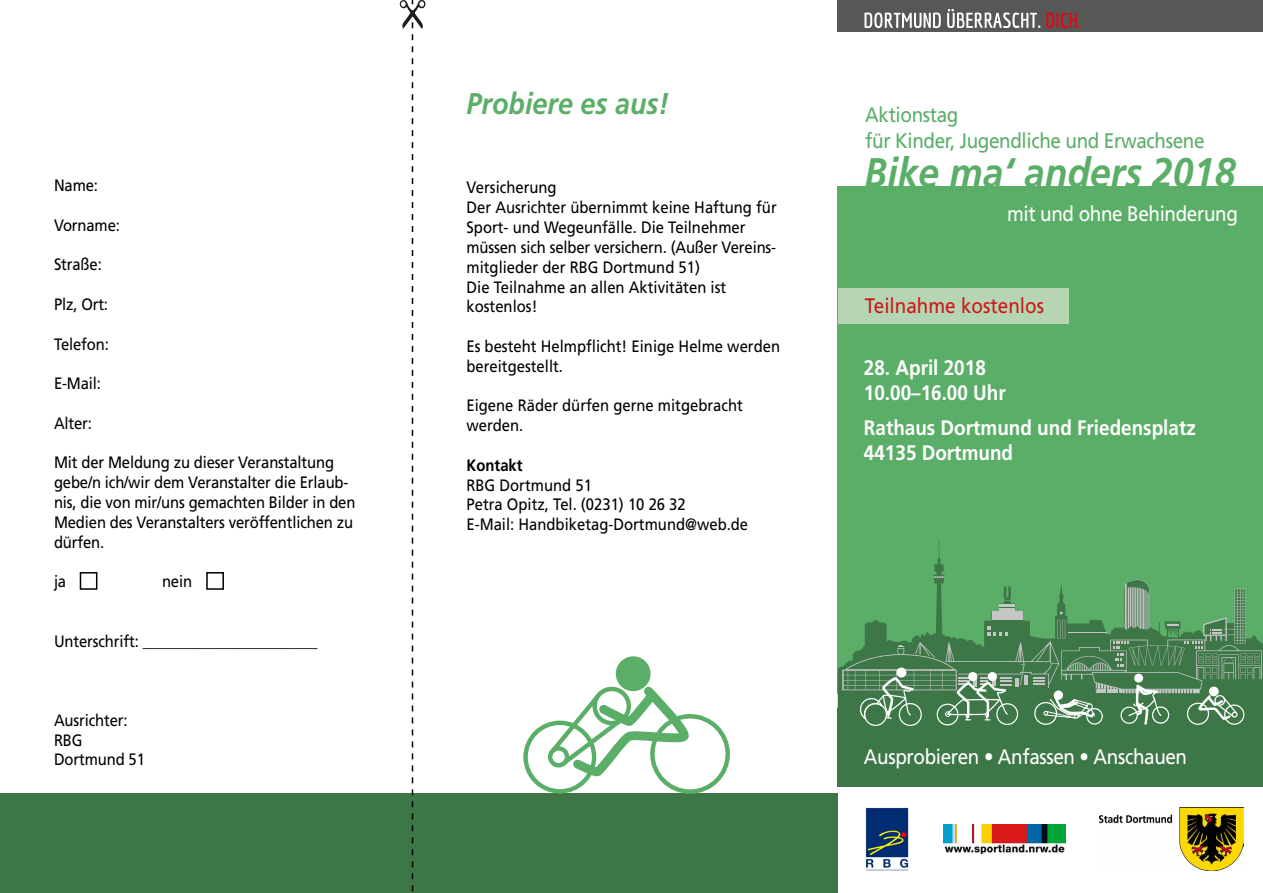
<style>
.page{position:relative;width:1263px;height:893px;background:#fff}
.page>*{position:absolute;margin:0;border:0;box-sizing:border-box;transform-origin:0 0}
.t1{font:italic 700 41.4px "Frutiger LT";color:#5bae68;scale:.9 1}
.t2{font:italic 700 30px "Frutiger LT";color:#5bae68;scale:.9 1}
.t3{font:700 21px/25.2px "Frutiger LT";color:#fff;scale:.9 1}
.t4{font:21px "Frutiger LT";letter-spacing:-.02em;color:#fff;scale:.9 1}
.t5{font:21px/25.2px "Frutiger LT";letter-spacing:-.02em;color:#5bae68;scale:.9 1}
.t6{font:21px "Frutiger LT";color:#cd171a;scale:.9 1}
.t7{font:16.5px/19.8px "Frutiger LT";color:#000;scale:.9 1}
.t8{font:700 16.5px "Frutiger LT";color:#000;scale:.9 1}
</style>
<div class="page">
<div style="left:838px;top:186px;width:425px;height:508px;background:#5bae68"></div>
<svg style="left:838px;top:539px;width:425px;height:169px"></svg>
<img style="left:1100px;top:807px;width:143px;height:64px">
<div style="left:80px;top:572px;width:17px;height:18px;border:2px solid #000"></div>
<div style="left:206px;top:572px;width:18px;height:18px;border:2px solid #000"></div>
<div style="left:838px;top:708px;width:425px;height:79px;background:#3d7747"></div>
<svg style="left:842px;top:576px;width:420px;height:150px"></svg>
<div style="left:0;top:793px;width:838px;height:100px;background:#3d7747"></div>
<div style="left:616px;top:656px;width:35px;height:35px;background:#5bae68;border-radius:50%"></div>
<svg style="left:547px;top:682px;width:141px;height:99px"></svg>
<div style="left:548px;top:746px;width:21px;height:21px;border:4px solid #5bae68;border-radius:50%"></div>
<div style="left:523px;top:721px;width:73px;height:72px;border:4px solid #5bae68;border-radius:50%"></div>
<div style="left:650px;top:714px;width:80px;height:80px;border:4px solid #5bae68;border-radius:50%"></div>
<img style="left:865px;top:807px;width:43px;height:64px">
<svg style="left:400px;top:0;width:25px;height:891px"></svg>
<div style="left:838px;top:288px;width:230px;height:36px;background:#b6d5b2"></div>
<div style="left:838px;top:0;width:425px;height:32px;background:#575756"></div>
<svg style="left:1046px;top:13px;width:35px;height:15px"></svg>
<svg style="left:864px;top:9px;width:176px;height:19px"></svg>
<img style="left:943px;top:825px;width:122px;height:28px">
<p class="t7" style="left:54px;top:176px;width:50px">Name:</p>
<p class="t7" style="left:54px;top:215px;width:75px">Vorname:</p>
<p class="t7" style="left:54px;top:255px;width:55px">Straße:</p>
<p class="t7" style="left:54px;top:294px;width:62px">Plz, Ort:</p>
<p class="t7" style="left:54px;top:334px;width:62px">Telefon:</p>
<p class="t7" style="left:54px;top:374px;width:54px">E-Mail:</p>
<p class="t7" style="left:54px;top:413px;width:44px">Alter:</p>
<p class="t7" style="left:54px;top:453px;width:336px">Mit der Meldung zu dieser Veranstaltung gebe/n ich/wir dem Veranstalter die Erlaub&shy;nis, die von mir/uns gemachten Bilder in den Medien des Veranstalters veröffentlichen zu dürfen.</p>
<p class="t7" style="left:54px;top:572px;width:15px">ja</p>
<p class="t7" style="left:162px;top:572px;width:35px">nein</p>
<p class="t7" style="left:54px;top:631px;width:294px">Unterschrift: ________________________</p>
<p class="t7" style="left:54px;top:710px;width:103px">Ausrichter:<br>RBG<br>Dortmund 51</p>
<h2 class="t2" style="left:466px;top:86px;width:227px">Probiere es aus!</h2>
<p class="t7" style="left:466px;top:178px;width:346px">Versicherung<br>Der Ausrichter übernimmt keine Haftung für<br>Sport- und Wegeunfälle. Die Teilnehmer müssen sich selber versichern. (Außer Vereins&shy;mitglieder der RBG Dortmund 51)<br>Die Teilnahme an allen Aktivitäten ist kostenlos!</p>
<p class="t7" style="left:466px;top:336px;width:350px">Es besteht Helmpflicht! Einige Helme werden bereitgestellt.</p>
<p class="t7" style="left:466px;top:396px;width:309px">Eigene Räder dürfen gerne mitgebracht werden.</p>
<p class="t8" style="left:466px;top:455px;width:64px">Kontakt</p>
<p class="t7" style="left:466px;top:475px;width:314px">RBG Dortmund 51<br>Petra Opitz, Tel. (0231) 10 26 32<br>E-Mail: Handbiketag-Dortmund@web.de</p>
<p class="t5" style="left:865px;top:103px;width:378px">Aktionstag<br>für Kinder, Jugendliche und Erwachsene</p>
<h1 class="t1" style="left:865px;top:149px;width:413px">Bike ma‘ anders 2018</h1>
<p class="t4" style="left:1007px;top:201px;width:258px">mit und ohne Behinderung</p>
<p class="t6" style="left:865px;top:293px;width:201px">Teilnahme kostenlos</p>
<p class="t3" style="left:864px;top:355px;width:159px">28. April 2018<br>10.00–16.00 Uhr</p>
<p class="t3" style="left:864px;top:415px;width:370px">Rathaus Dortmund und Friedensplatz<br>44135 Dortmund</p>
<p class="t4" style="left:864px;top:745px;width:361px">Ausprobieren • Anfassen • Anschauen</p>
</div>
